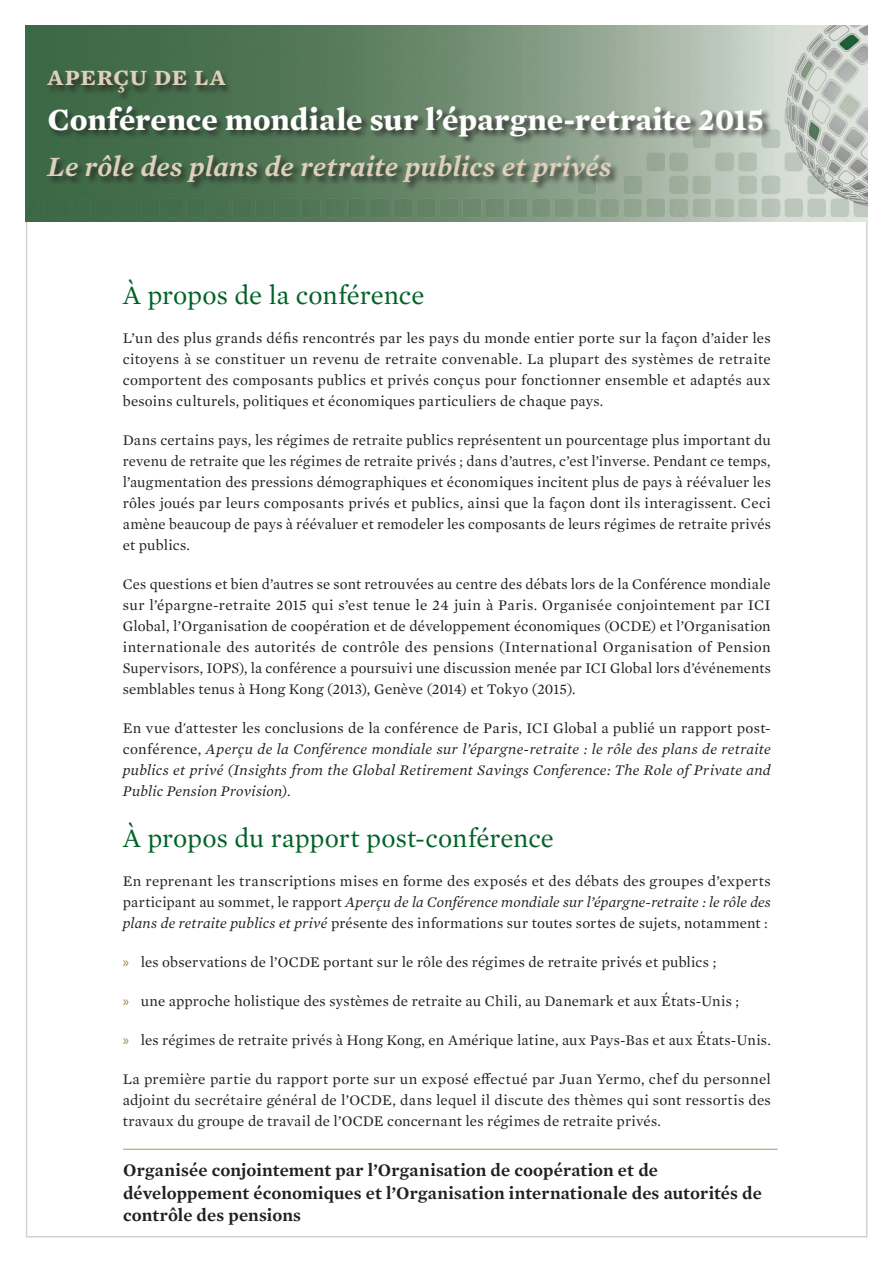
<style>
.page{position:relative;width:893px;height:1263px;background:#fff}
.page>*{position:absolute;margin:0;border:0;box-sizing:border-box;transform-origin:0 0}
.t1{font:700 31.5px "Mercury Text G1";letter-spacing:.005em;color:#fff}
.t2{font:italic 600 28.5px "Mercury Text G1";color:#ded0b9}
.t3{font:600 28.5px "Mercury Text G1";letter-spacing:.01em;color:#ded0b9}
.Hed_1{font:27px "Mercury Text G1";letter-spacing:-.005em;color:#016226}
.Cover__hosts{font:600 18px/22.5px "Mercury Text G1";letter-spacing:.005em;color:#231f20}
.Body{font:15px/21px "Mercury Text G1";letter-spacing:.01em;color:#231f20;text-align:justify}
.Body-2{font:italic 15px/21px "Mercury Text G1";letter-spacing:.015em;color:#231f20;text-align:justify}
.s1{font-style:normal}
.s2{font-style:italic}
.s3{font-family:"Myriad Pro";color:#a18347}
</style>
<div class="page">
<img style="left:26px;top:26px;width:841px;height:196px">
<div style="left:46px;top:106px;width:726px;height:86px;background:#231f20;opacity:.75"></div>
<div style="left:46px;top:71px;width:187px;height:32px;background:#231f20;opacity:.75"></div>
<hr style="left:123px;top:1149px;width:655px;height:1px;background:#91a567">
<p class="t3" style="left:47px;top:54px;width:180px">aperçu de la</p>
<p class="t1" style="left:47px;top:95px;width:718px">Conférence mondiale sur l’épargne-retraite 2015</p>
<p class="t2" style="left:47px;top:145px;width:566px">Le rôle des plans de retraite publics et privés</p>
<p class="Hed_1" style="left:123px;top:275px;width:303px">À propos de la conférence</p>
<p class="Body" style="left:123px;top:326px;width:650px">L’un des plus grands défis rencontrés par les pays du monde entier porte sur la façon d’aider les citoyens à se constituer un revenu de retraite convenable. La plupart des systèmes de retraite comportent des composants publics et privés conçus pour fonctionner ensemble et adaptés aux besoins culturels, politiques et économiques particuliers de chaque pays.</p>
<p class="Body" style="left:123px;top:428px;width:650px">Dans certains pays, les régimes de retraite publics représentent un pourcentage plus important du revenu de retraite que les régimes de retraite privés ; dans d’autres, c’est l’inverse. Pendant ce temps, l’augmentation des pressions démographiques et économiques incitent plus de pays à réévaluer les rôles joués par leurs composants privés et publics, ainsi que la façon dont ils interagissent. Ceci amène beaucoup de pays à réévaluer et remodeler les composants de leurs régimes de retraite privés et publics.</p>
<p class="Body" style="left:123px;top:572px;width:650px">Ces questions et bien d’autres se sont retrouvées au centre des débats lors de la Conférence mondiale sur l’épargne-retraite 2015 qui s’est tenue le 24 juin à Paris. Organisée conjointement par ICI Global, l’Organisation de coopération et de développement économiques (OCDE) et l’Organisation internationale des autorités de contrôle des pensions (International Organisation of Pension Supervisors, IOPS), la conférence a poursuivi une discussion menée par ICI Global lors d’événements semblables tenus à Hong Kong (2013), Genève (2014) et Tokyo (2015).</p>
<p class="Body-2" style="left:123px;top:716px;width:650px"><span class="s1">En vue d'attester les conclusions de la conférence de Paris, ICI Global a publié un rapport post&shy;conférence,</span> Aperçu de la Conférence mondiale sur l’épargne-retraite : le rôle des plans de retraite publics et privé (Insights from the Global Retirement Savings Conference: The Role of Private and Public Pension Provision)<span class="s1">.</span></p>
<p class="Hed_1" style="left:123px;top:818px;width:433px">À propos du rapport post-conférence</p>
<p class="Body" style="left:123px;top:869px;width:650px">En reprenant les transcriptions mises en forme des exposés et des débats des groupes d’experts participant au sommet, le rapport <span class="s2">Aperçu de la Conférence mondiale sur l’épargne-retraite : le rôle des plans de retraite publics et privé</span> présente des informations sur toutes sortes de sujets, notamment :</p>
<p class="Body" style="left:123px;top:950px;width:595px"><span class="s3">»</span> les observations de l’OCDE portant sur le rôle des régimes de retraite privés et publics ;</p>
<p class="Body" style="left:123px;top:989px;width:618px"><span class="s3">»</span> une approche holistique des systèmes de retraite au Chili, au Danemark et aux États-Unis ;</p>
<p class="Body" style="left:123px;top:1028px;width:650px"><span class="s3">»</span> les régimes de retraite privés à Hong Kong, en Amérique latine, aux Pays-Bas et aux États-Unis.</p>
<p class="Body" style="left:123px;top:1067px;width:650px">La première partie du rapport porte sur un exposé effectué par Juan Yermo, chef du personnel adjoint du secrétaire général de l’OCDE, dans lequel il discute des thèmes qui sont ressortis des travaux du groupe de travail de l’OCDE concernant les régimes de retraite privés.</p>
<p class="Cover__hosts" style="left:123px;top:1158px;width:640px">Organisée conjointement par l’Organisation de coopération et de développement économiques et l’Organisation internationale des autorités de contrôle des pensions</p>
</div>
